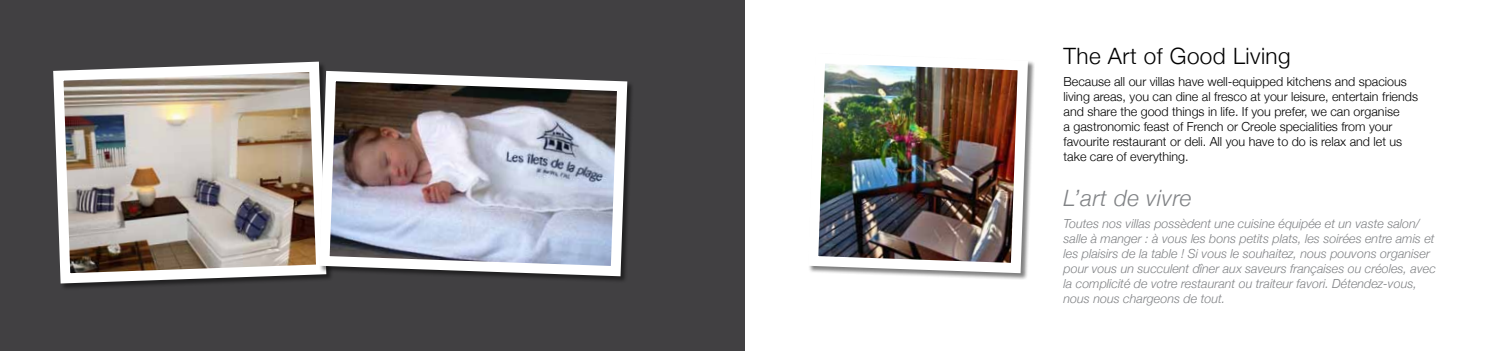
<style>
.page{position:relative;width:1489px;height:351px;background:#fff}
.page>*{position:absolute;margin:0;border:0;box-sizing:border-box;transform-origin:0 0}
.t1{font:300 22.5px "Helvetica Neue";letter-spacing:.02em;color:#000}
.t2{font:italic 300 22.5px "Helvetica Neue";letter-spacing:.02em;color:#808285}
.t3{font:italic 300 12.5px/15px "Helvetica Neue";color:#808285}
.t4{font:300 12.5px/15px "Helvetica Neue";color:#000}
</style>
<div class="page">
<div style="left:0;top:0;width:744px;height:351px;background:#414042"></div>
<img style="left:809px;top:61px;width:224px;height:217px">
<img style="left:53px;top:61px;width:270px;height:227px">
<img style="left:314px;top:66px;width:318px;height:215px">
<h1 class="t1" style="left:1063px;top:38px;width:229px">The Art of Good Living</h1>
<p class="t4" style="left:1063px;top:74px;width:356px">Because all our villas have well-equipped kitchens and spacious living areas, you can dine al fresco at your leisure, entertain friends and share the good things in life. If you prefer, we can organise<br>a gastronomic feast of French or Creole specialities from your favourite restaurant or deli. All you have to do is relax and let us take care of everything.</p>
<h1 class="t2" style="left:1063px;top:180px;width:129px">L’art de vivre</h1>
<p class="t3" style="left:1063px;top:215px;width:374px">Toutes nos villas possèdent une cuisine équipée et un vaste salon/ salle à manger : à vous les bons petits plats, les soirées entre amis et les plaisirs de la table ! Si vous le souhaitez, nous pouvons organiser pour vous un succulent dîner aux saveurs françaises ou créoles, avec la complicité de votre restaurant ou traiteur favori. Détendez-vous, nous nous chargeons de tout.</p>
</div>
